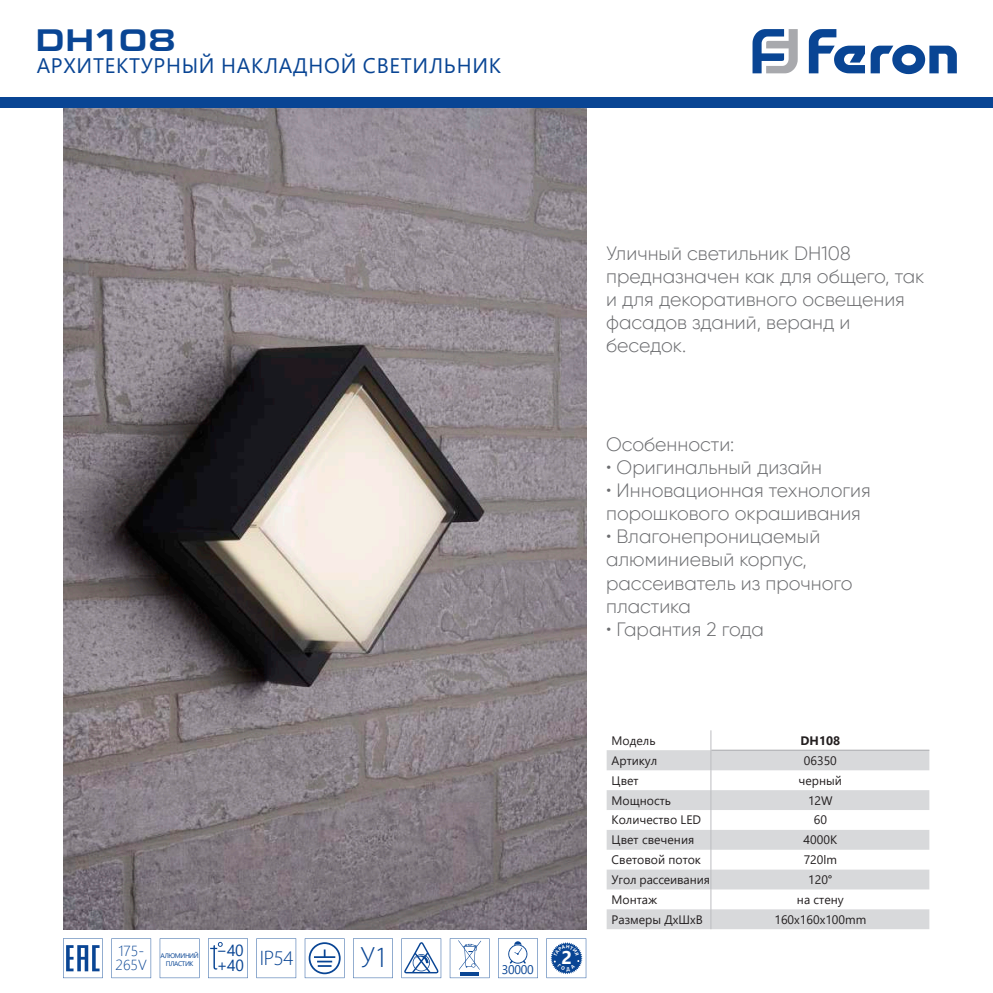
<style>
.page{position:relative;width:993px;height:993px;background:#fff}
.page>*{position:absolute;margin:0;border:0;box-sizing:border-box;transform-origin:0 0}
.t1{font:700 31.5px "Europe Ext";letter-spacing:.045em;color:#094594}
.t2{font:300 29.4px "Myriad Pro";color:#094594}
.t3{font:21px "Segoe UI";letter-spacing:.035em;color:#094594}
.t4{font:300 21px "Myriad Pro";color:#094594}
.t5{font:300 19.25px/23.1px "Gilroy";color:#6c6d70}
.t6{font:700 18.38px "Segoe UI";color:#fff}
.t7{font:16.1px/15px "Segoe UI";color:#094594}
.t8{font:300 14.53px/14px "Segoe UI";color:#094594}
.t9{font:12.42px "Segoe UI";letter-spacing:-.02em;color:#094594}
.t10{font:12.25px "Segoe UI";color:#231f20}
.t11{font:700 12.25px "Segoe UI";color:#231f20}
.t12{font:6.65px/8px "Segoe UI";letter-spacing:-.07em;color:#094594;text-align:center}
</style>
<div class="page">
<img style="left:63px;top:108px;width:523px;height:821px">
<svg style="left:401px;top:938px;width:40px;height:39px"></svg>
<svg style="left:305px;top:938px;width:39px;height:39px"></svg>
<svg style="left:353px;top:938px;width:40px;height:39px"></svg>
<svg style="left:63px;top:938px;width:40px;height:39px"></svg>
<svg style="left:449px;top:938px;width:40px;height:39px"></svg>
<svg style="left:498px;top:938px;width:39px;height:39px"></svg>
<svg style="left:256px;top:938px;width:40px;height:39px"></svg>
<svg style="left:160px;top:938px;width:39px;height:39px"></svg>
<svg style="left:208px;top:938px;width:40px;height:39px"></svg>
<svg style="left:111px;top:938px;width:40px;height:39px"></svg>
<svg style="left:606px;top:730px;width:323px;height:198px"></svg>
<div style="left:0;top:97px;width:992px;height:11px;background:#094594"></div>
<svg style="left:752px;top:29px;width:45px;height:44px"></svg>
<svg style="left:870px;top:45px;width:86px;height:29px"></svg>
<svg style="left:808px;top:29px;width:56px;height:44px"></svg>
<svg style="left:546px;top:938px;width:40px;height:39px"></svg>
<h1 class="t1" style="left:36px;top:23px;width:141px">DH108</h1>
<p class="t3" style="left:37px;top:45px;width:466px">АРХИТЕКТУРНЫЙ НАКЛАДНОЙ СВЕТИЛЬНИК</p>
<p class="t5" style="left:606px;top:241px;width:320px">Уличный светильник DH108 предназначен как для общего, так и для декоративного освещения фасадов зданий, веранд и беседок.</p>
<p class="t5" style="left:606px;top:432px;width:130px">Особенности:</p>
<p class="t5" style="left:606px;top:455px;width:217px">• Оригинальный дизайн</p>
<p class="t5" style="left:606px;top:478px;width:266px">• Инновационная технология порошкового окрашивания</p>
<p class="t5" style="left:606px;top:524px;width:248px">• Влагонепроницаемый алюминиевый корпус, рассеиватель из прочного пластика</p>
<p class="t5" style="left:606px;top:617px;width:159px">• Гарантия 2 года</p>
<p class="t8" style="left:116px;top:942px;width:33px">175-<br>265V</p>
<p class="t12" style="left:160px;top:950px;width:40px">АЛЮМИНИЙ<br>ПЛАСТИК</p>
<p class="t7" style="left:216px;top:941px;width:29px">−40 +40</p>
<p class="t6" style="left:561px;top:939px;width:12px">2</p>
<h2 class="t2" style="left:360px;top:940px;width:29px">У1</h2>
<p class="t4" style="left:260px;top:946px;width:35px">IP54</p>
<p class="t9" style="left:501px;top:957px;width:34px">30000</p>
<p class="t10" style="left:611px;top:728px;width:45px">Модель</p>
<p class="t11" style="left:800px;top:728px;width:41px">DH108</p>
<p class="t10" style="left:611px;top:748px;width:47px">Артикул</p>
<p class="t10" style="left:803px;top:748px;width:35px">06350</p>
<p class="t10" style="left:611px;top:768px;width:29px">Цвет</p>
<p class="t10" style="left:798px;top:768px;width:45px">черный</p>
<p class="t10" style="left:611px;top:788px;width:61px">Мощность</p>
<p class="t10" style="left:807px;top:788px;width:26px">12W</p>
<p class="t10" style="left:611px;top:808px;width:91px">Количество LED</p>
<p class="t10" style="left:813px;top:808px;width:15px">60</p>
<p class="t10" style="left:611px;top:828px;width:84px">Цвет свечения</p>
<p class="t10" style="left:803px;top:828px;width:35px">4000K</p>
<p class="t10" style="left:611px;top:847px;width:91px">Световой поток</p>
<p class="t10" style="left:803px;top:847px;width:35px">720lm</p>
<p class="t10" style="left:611px;top:867px;width:100px">Угол рассеивания</p>
<p class="t10" style="left:807px;top:867px;width:26px">120°</p>
<p class="t10" style="left:611px;top:887px;width:47px">Монтаж</p>
<p class="t10" style="left:796px;top:887px;width:48px">на стену</p>
<p class="t10" style="left:611px;top:907px;width:93px">Размеры ДхШхВ</p>
<p class="t10" style="left:774px;top:907px;width:93px">160x160x100mm</p>
</div>
